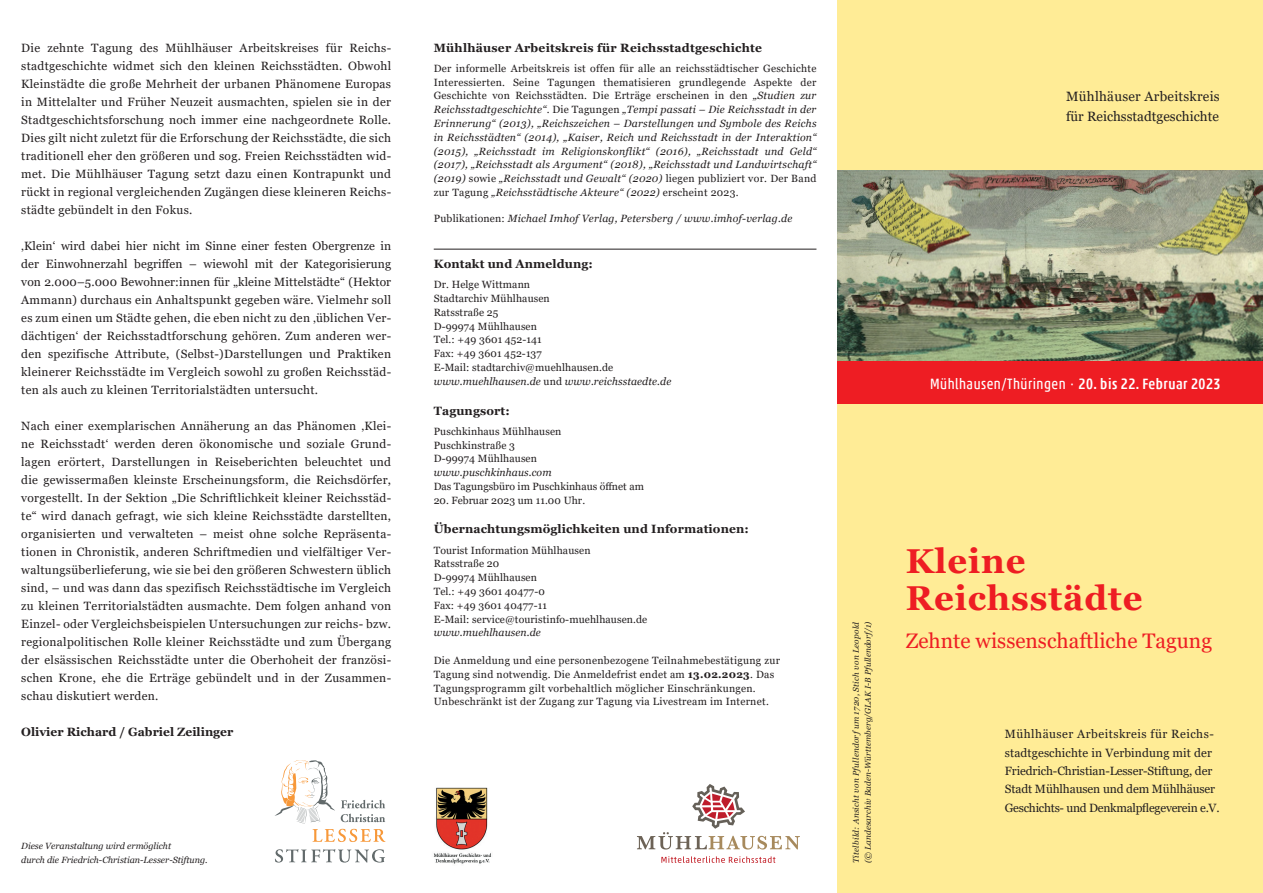
<style>
.page{position:relative;width:1263px;height:893px;background:#fff}
.page>*{position:absolute;margin:0;border:0;box-sizing:border-box;transform-origin:0 0}
.t1{font:700 34.5px/37.3px "Georgia";letter-spacing:.025em;color:#ee1d23}
.t2{font:21px "Georgia";color:#ee1d23}
.t3{font:condensed 15px "Akko Pro";letter-spacing:.035em;color:#fff}
.t4{font:13.5px/20.2px "Georgia";color:#231f20}
.t5{font:12px/18px "Georgia";letter-spacing:.025em;color:#231f20;text-align:justify}
.t6{font:12px/18.3px "Georgia";letter-spacing:-.01em;color:#231f20}
.t7{font:700 12px "Georgia";letter-spacing:.01em;color:#231f20}
.t8{font:italic 10.5px/13.8px "Georgia";letter-spacing:.02em;color:#231f20;text-align:justify}
.t9{font:10.5px/13.8px "Georgia";letter-spacing:.01em;color:#231f20}
.t10{font:italic 9px/13.5px "Georgia";color:#231f20}
.t11{font:italic 8.25px/12px "Georgia";letter-spacing:.02em;color:#231f20}
.s1{font-style:normal}
.s2{font-style:italic}
.s3{font-weight:700}
.s4{font-weight:500}
</style>
<div class="page">
<div style="left:838px;top:0;width:425px;height:893px;background:#ffec96"></div>
<img style="left:838px;top:170px;width:425px;height:191px">
<svg style="left:661px;top:856px;width:114px;height:7px"></svg>
<svg style="left:637px;top:784px;width:163px;height:65px"></svg>
<img style="left:433px;top:787px;width:59px;height:77px">
<svg style="left:275px;top:849px;width:110px;height:14px"></svg>
<svg style="left:275px;top:760px;width:110px;height:82px"></svg>
<div style="left:838px;top:361px;width:425px;height:43px;background:#ee1d23"></div>
<hr style="left:434px;top:249px;width:382px;height:1px;background:#231f20">
<p class="t5" style="left:21px;top:39px;width:371px">Die zehnte Tagung des Mühlhäuser Arbeitskreises für Reichs&shy;stadtgeschichte widmet sich den kleinen Reichsstädten. Obwohl Kleinstädte die große Mehrheit der urbanen Phänomene Europas in Mittelalter und Früher Neuzeit ausmachten, spielen sie in der Stadtgeschichtsforschung noch immer eine nachgeordnete Rolle.<br>Dies gilt nicht zuletzt für die Erforschung der Reichsstädte, die sich traditionell eher den größeren und sog. Freien Reichsstädten wid&shy;met. Die Mühlhäuser Tagung setzt dazu einen Kontrapunkt und rückt in regional vergleichenden Zugängen diese kleineren Reichs&shy;städte gebündelt in den Fokus.</p>
<p class="t5" style="left:21px;top:237px;width:371px">‚Klein‘ wird dabei hier nicht im Sinne einer festen Obergrenze in der Einwohnerzahl begriffen – wiewohl mit der Kategorisierung von 2.000–5.000 Bewohner:innen für „kleine Mittelstädte“ (Hektor Ammann) durchaus ein Anhaltspunkt gegeben wäre. Vielmehr soll es zum einen um Städte gehen, die eben nicht zu den ‚üblichen Ver&shy;dächtigen‘ der Reichsstadtforschung gehören. Zum anderen wer&shy;den spezifische Attribute, (Selbst-)Darstellungen und Praktiken kleinerer Reichsstädte im Vergleich sowohl zu großen Reichsstäd&shy;ten als auch zu kleinen Territorialstädten untersucht.</p>
<p class="t5" style="left:21px;top:417px;width:371px">Nach einer exemplarischen Annäherung an das Phänomen ‚Klei&shy;ne Reichsstadt‘ werden deren ökonomische und soziale Grund&shy;lagen erörtert, Darstellungen in Reiseberichten beleuchtet und die gewissermaßen kleinste Erscheinungsform, die Reichsdörfer, vorgestellt. In der Sektion „Die Schriftlichkeit kleiner Reichsstäd&shy;te“ wird danach gefragt, wie sich kleine Reichsstädte darstellten, organisierten und verwalteten – meist ohne solche Repräsenta&shy;tionen in Chronistik, anderen Schriftmedien und vielfältiger Ver&shy;waltungsüberlieferung, wie sie bei den größeren Schwestern üblich sind, – und was dann das spezifisch Reichsstädtische im Vergleich zu kleinen Territorialstädten ausmachte. Dem folgen anhand von Einzel- oder Vergleichsbeispielen Untersuchungen zur reichs- bzw. regionalpolitischen Rolle kleiner Reichsstädte und zum Übergang der elsässischen Reichsstädte unter die Oberhoheit der französi&shy;schen Krone, ehe die Erträge gebündelt und in der Zusammen&shy;schau diskutiert werden.</p>
<p class="t7" style="left:21px;top:724px;width:214px">Olivier Richard / Gabriel Zeilinger</p>
<p class="t10" style="left:21px;top:840px;width:188px">Diese Veranstaltung wird ermöglicht<br>durch die Friedrich-Christian-Lesser-Stiftung.</p>
<p class="t7" style="left:434px;top:40px;width:330px">Mühlhäuser Arbeitskreis für Reichsstadtgeschichte</p>
<p class="t8" style="left:434px;top:61px;width:384px"><span class="s1">Der informelle Arbeitskreis ist offen für alle an reichsstädtischer Geschichte Interessierten. Seine Tagungen thematisieren grundlegende Aspekte der Geschichte von Reichsstädten. Die Erträge erscheinen in den</span> „Studien zur Reichsstadtgeschichte“<span class="s1">. Die Tagungen</span> „Tempi passati – Die Reichsstadt in der Erinnerung“ (2013), „Reichszeichen – Darstellungen und Symbole des Reichs in Reichsstädten“ (2014), „Kaiser, Reich und Reichsstadt in der Interaktion“ (2015), „Reichsstadt im Religionskonflikt“ (2016), „Reichsstadt und Geld“ (2017), „Reichsstadt als Argument“ (2018), „Reichsstadt und Landwirtschaft“ (2019) <span class="s1">sowie</span> „Reichsstadt und Gewalt“ (2020) <span class="s1">liegen publiziert vor. Der Band zur Tagung</span> „Reichsstädtische Akteure“ (2022) <span class="s1">erscheint 2023.</span></p>
<p class="t8" style="left:434px;top:212px;width:360px"><span class="s1">Publikationen:</span> Michael Imhof Verlag, Petersberg / www.imhof-verlag.de</p>
<p class="t7" style="left:434px;top:256px;width:161px">Kontakt und Anmeldung:</p>
<p class="t9" style="left:434px;top:278px;width:239px">Dr. Helge Wittmann<br>Stadtarchiv Mühlhausen<br>Ratsstraße 25<br>D-99974 Mühlhausen<br>Tel.: +49 3601 452-141<br>Fax: +49 3601 452-137<br>E-Mail: stadtarchiv@muehlhausen.de <span class="s2">www.muehlhausen.de</span> und <span class="s2">www.reichsstaedte.de</span></p>
<p class="t7" style="left:434px;top:403px;width:78px">Tagungsort:</p>
<p class="t9" style="left:434px;top:424px;width:129px">Puschkinhaus Mühlhausen<br>Puschkinstraße 3<br>D-99974 Mühlhausen</p>
<p class="t8" style="left:434px;top:466px;width:119px">www.puschkinhaus.com</p>
<p class="t9" style="left:434px;top:480px;width:212px">Das Tagungsbüro im Puschkinhaus öffnet am</p>
<p class="t9" style="left:434px;top:493px;width:153px">20. Februar 2023 um 11.00 Uhr.</p>
<p class="t7" style="left:434px;top:522px;width:317px">Übernachtungsmöglichkeiten und Informationen:</p>
<p class="t9" style="left:434px;top:543px;width:215px">Tourist Information Mühlhausen<br>Ratsstraße 20<br>D-99974 Mühlhausen<br>Tel.: +49 3601 40477-0<br>Fax: +49 3601 40477-11<br>E-Mail: service@touristinfo-muehlhausen.de</p>
<p class="t8" style="left:434px;top:626px;width:109px">www.muehlhausen.de</p>
<p class="t9" style="left:434px;top:654px;width:348px">Die Anmeldung und eine personenbezogene Teilnahmebestätigung zur Tagung sind notwendig. Die Anmeldefrist endet am <span class="s3">13.02.2023</span>. Das Tagungsprogramm gilt vorbehaltlich möglicher Einschränkungen.<br>Unbeschränkt ist der Zugang zur Tagung via Livestream im Internet.</p>
<p class="t4" style="left:1066px;top:86px;width:155px">Mühlhäuser Arbeitskreis für Reichsstadtgeschichte</p>
<p class="t3" style="left:930px;top:374px;width:292px">Mühlhausen/Thüringen · <span class="s4">20. bis 22. Februar 2023</span></p>
<p class="t11" style="left:850px;top:863px;width:243px;rotate:-90deg">Titelbild: Ansicht von Pfullendorfum 1720, Stich von Leopold (© Landesarchiv Baden-Württemberg/GLAK I-B Pfullendorf/1)</p>
<h1 class="t1" style="left:906px;top:542px;width:238px">Kleine<br>Reichsstädte</h1>
<h2 class="t2" style="left:906px;top:628px;width:308px">Zehnte wissenschaftliche Tagung</h2>
<p class="t6" style="left:1005px;top:725px;width:216px">Mühlhäuser Arbeitskreis für Reichs&shy;stadtgeschichte in Verbindung mit der Friedrich-Christian-Lesser-Stiftung, der Stadt Mühlhausen und dem Mühlhäuser Geschichts- und Denkmalpflegeverein e.V.</p>
</div>
